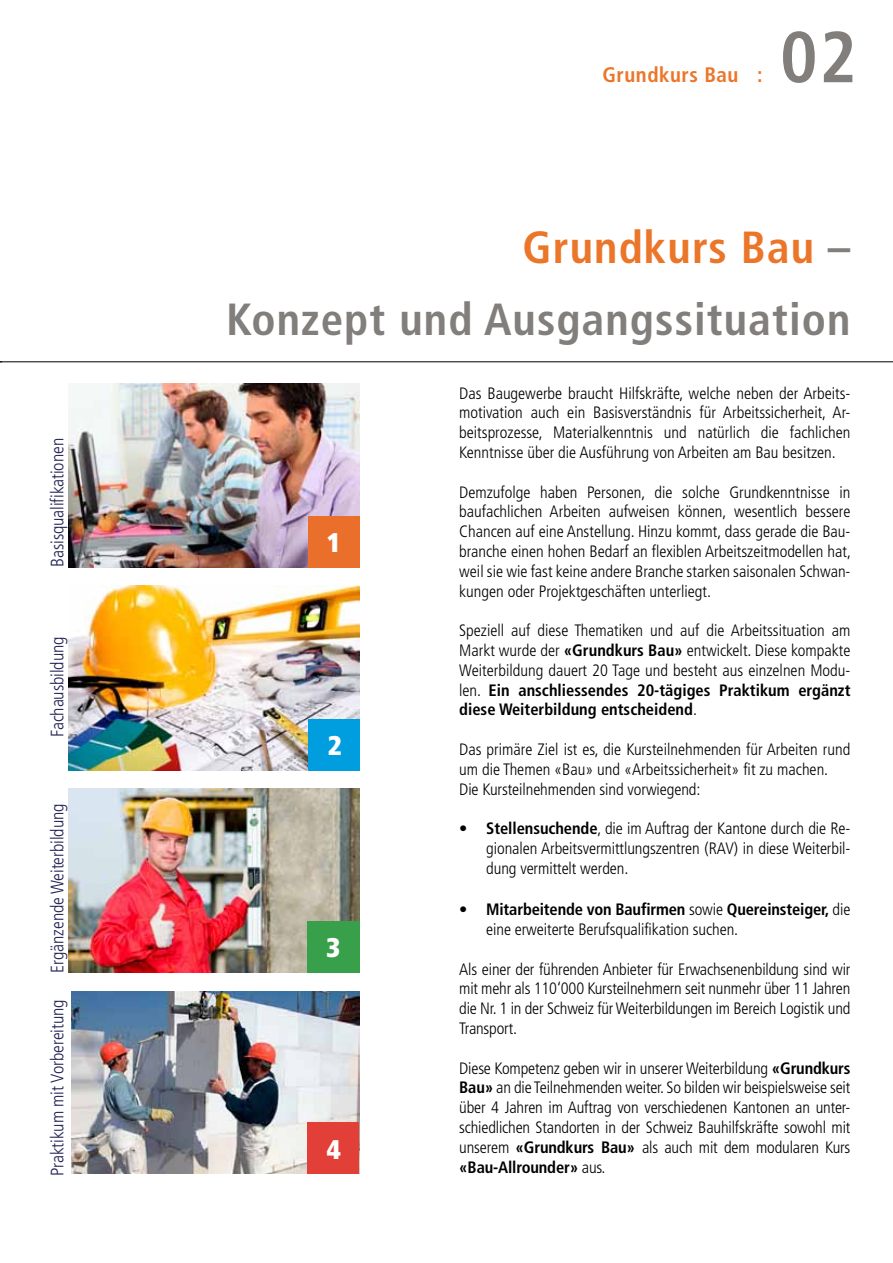
<style>
.page{position:relative;width:893px;height:1263px;background:#fff}
.page>*{position:absolute;margin:0;border:0;box-sizing:border-box;transform-origin:0 0}
.t1{font:700 condensed 72px "Frutiger";color:#817e7b}
.t2{font:700 condensed 45px/72px "Frutiger";letter-spacing:.025em;color:#817e7b;text-align:right}
.t3{font:900 condensed 27px "Frutiger";color:#fff}
.t4{font:700 condensed 21px "Frutiger";letter-spacing:.025em;color:#eb7629}
.t5{font:300 condensed 18px "Frutiger";letter-spacing:-.005em;color:#212153}
.t6{font:300 condensed 16.5px/19.8px "Frutiger";color:#000;text-align:justify}
.s1{color:#eb7629}
.s2{font-weight:700}
</style>
<div class="page">
<hr style="left:0;top:361px;width:893px;height:1px;background:#000">
<img style="left:68px;top:383px;width:291px;height:184px">
<div style="left:308px;top:516px;width:51px;height:51px;background:#e96f2a"></div>
<img style="left:68px;top:585px;width:291px;height:185px">
<div style="left:308px;top:719px;width:51px;height:51px;background:#009ede"></div>
<img style="left:68px;top:789px;width:291px;height:184px">
<div style="left:307px;top:922px;width:52px;height:51px;background:#38a04a"></div>
<img style="left:71px;top:991px;width:288px;height:182px">
<div style="left:308px;top:1122px;width:51px;height:51px;background:#e23f38"></div>
<p class="t5" style="left:48px;top:567px;width:130px;rotate:-90deg">Basisqualifikationen</p>
<p class="t5" style="left:48px;top:737px;width:102px;rotate:-90deg">Fachausbildung</p>
<p class="t5" style="left:48px;top:973px;width:171px;rotate:-90deg">Ergänzende Weiterbildung</p>
<p class="t5" style="left:48px;top:1176px;width:178px;rotate:-90deg">Praktikum mit Vorbereitung</p>
<p class="t4" style="left:602px;top:64px;width:161px">Grundkurs Bau :</p>
<h1 class="t1" style="left:780px;top:19px;width:78px">02</h1>
<h2 class="t2" style="left:226px;top:213px;width:626px"><span class="s1">Grundkurs Bau</span> –<br>Konzept und Ausgangssituation</h2>
<h3 class="t3" style="left:327px;top:527px;width:16px">1</h3>
<h3 class="t3" style="left:328px;top:730px;width:16px">2</h3>
<h3 class="t3" style="left:326px;top:932px;width:16px">3</h3>
<h3 class="t3" style="left:327px;top:1134px;width:16px">4</h3>
<p class="t6" style="left:459px;top:383px;width:393px">Das Baugewerbe braucht Hilfskräfte, welche neben der Arbeits&shy;motivation auch ein Basisverständnis für Arbeitssicherheit, Ar&shy;beitsprozesse, Materialkenntnis und natürlich die fachlichen Kenntnisse über die Ausführung von Arbeiten am Bau besitzen.</p>
<p class="t6" style="left:459px;top:482px;width:393px">Demzufolge haben Personen, die solche Grundkenntnisse in baufachlichen Arbeiten aufweisen können, wesentlich bessere Chancen auf eine Anstellung. Hinzu kommt, dass gerade die Bau&shy;branche einen hohen Bedarf an flexiblen Arbeitszeitmodellen hat, weil sie wie fast keine andere Branche starken saisonalen Schwan&shy;kungen oder Projektgeschäften unterliegt.</p>
<p class="t6" style="left:459px;top:621px;width:393px">Speziell auf diese Thematiken und auf die Arbeitssituation am Markt wurde der <span class="s2">«Grundkurs Bau»</span> entwickelt. Diese kompakte Weiterbildung dauert 20 Tage und besteht aus einzelnen Modu&shy;len. <span class="s2">Ein anschliessendes 20-tägiges Praktikum ergänzt diese Weiterbildung entscheidend</span>.</p>
<p class="t6" style="left:459px;top:740px;width:393px;text-align:left">Das primäre Ziel ist es, die Kursteilnehmenden für Arbeiten rund um die Themen «Bau» und «Arbeitssicherheit» fit zu machen.<br>Die Kursteilnehmenden sind vorwiegend:</p>
<p class="t6" style="left:486px;top:819px;width:366px;text-indent:-27px"><span class="s2">• Stellensuchende</span>, die im Auftrag der Kantone durch die Re&shy;gionalen Arbeitsvermittlungszentren (RAV) in diese Weiterbil&shy;dung vermittelt werden.</p>
<p class="t6" style="left:486px;top:900px;width:366px;text-indent:-27px"><span class="s2">• Mitarbeitende von Baufirmen</span> sowie <span class="s2">Quereinsteiger,</span> die eine erweiterte Berufsqualifikation suchen.</p>
<p class="t6" style="left:459px;top:959px;width:393px">Als einer der führenden Anbieter für Erwachsenenbildung sind wir mit mehr als 110‘000 Kursteilnehmern seit nunmehr über 11 Jahren die Nr. 1 in der Schweiz für Weiterbildungen im Bereich Logistik und Transport.</p>
<p class="t6" style="left:459px;top:1058px;width:393px">Diese Kompetenz geben wir in unserer Weiterbildung <span class="s2">«Grundkurs Bau»</span> an die Teilnehmenden weiter. So bilden wir beispielsweise seit über 4 Jahren im Auftrag von verschiedenen Kantonen an unter&shy;schiedlichen Standorten in der Schweiz Bauhilfskräfte sowohl mit unserem <span class="s2">«Grundkurs Bau»</span> als auch mit dem modularen Kurs <span class="s2">«Bau-Allrounder»</span> aus.</p>
</div>
